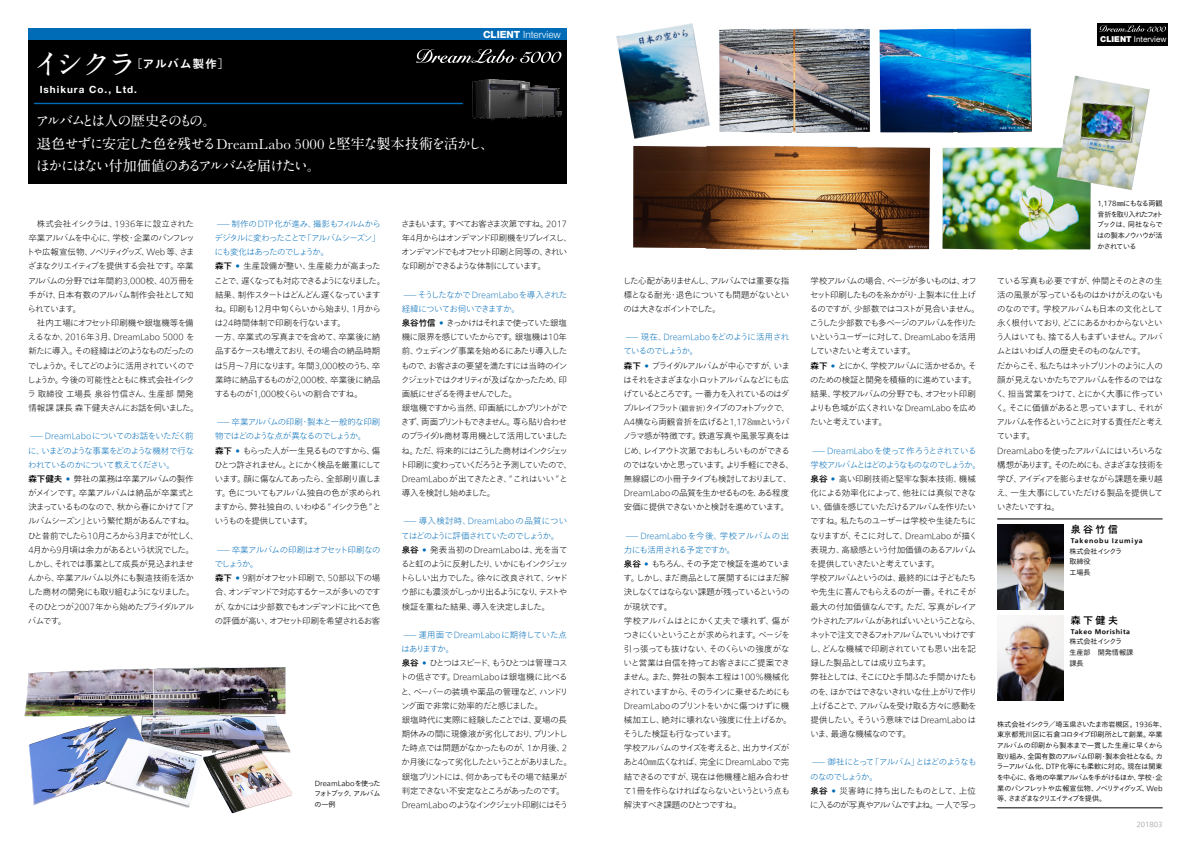
<style>
.page{position:relative;width:1191px;height:842px;background:#fff}
.page>*{position:absolute;margin:0;border:0;box-sizing:border-box;transform-origin:0 0}
.t1{font:700 29.8px "A1 Mincho Std";color:#fff}
.t2{font:700 14.2px/22.7px "A1 Mincho Std";letter-spacing:-.125em;color:#fff}
.t3{font:700 11.3px "Tazugane Gothic Std N";letter-spacing:.1em;color:#fff}
.t4{font:700 9.9px "Helvetica Neue LT Pro";letter-spacing:.1em;color:#fff}
.t5{font:300 9.9px "Helvetica Neue LT Pro";color:#fff}
.t6{font:500 9.9px "Tazugane Gothic Std N";letter-spacing:.25em;color:#000}
.t7{font:100 8.5px/14.2px "Tazugane Gothic Std N";letter-spacing:-.08em;color:#000}
.t8{font:100 8.5px/14.2px "Tazugane Gothic Std N";letter-spacing:-.06em;color:#000}
.t9{font:100 8.5px/14.2px "Tazugane Gothic Std N";letter-spacing:-.1em;color:#000}
.t10{font:100 8.5px/14.2px "Tazugane Gothic Std N";letter-spacing:-.055em;color:#000;text-align:center}
.t11{font:100 8.5px/14.2px "Tazugane Gothic Std N";letter-spacing:-.125em;color:#000}
.t12{font:8.1px "Helvetica Neue LT Pro";color:#fff}
.t13{font:300 7.1px/10.6px "Tazugane Gothic Std N";letter-spacing:-.04em;color:#000;text-align:justify}
.t14{font:300 7.1px/10.6px "Tazugane Gothic Std N";color:#000}
.t15{font:300 7.1px "Tazugane Gothic Std N";color:#9fa0a0}
.t16{font:700 6.4px "Tazugane Gothic Std N";letter-spacing:.125em;color:#000}
.t17{font:700 6.4px "Tazugane Gothic Std N";letter-spacing:.075em;color:#000}
.s1{font-weight:800}
.s2{font-family:"Ro Baskerville";font-weight:400}
.s3{color:#006cb8}
.s4{font-weight:500}
.s5{font-weight:500;color:#006cb8}
.s6{font-weight:900}
.s7{font-size:7.1px}
</style>
<div class="page">
<div style="left:28px;top:28px;width:539px;height:156px;background:#000"></div>
<svg style="left:416px;top:49px;width:146px;height:14px"></svg>
<img style="left:472px;top:79px;width:90px;height:41px">
<hr style="left:34px;top:103px;width:429px;height:1px;background:#006cb8">
<div style="left:28px;top:28px;width:539px;height:12px;background:#006cb8"></div>
<div style="left:1097px;top:23px;width:71px;height:22px;background:#000"></div>
<svg style="left:1099px;top:25px;width:67px;height:7px"></svg>
<hr style="left:997px;top:808px;width:165px;height:1px;background:#000">
<img style="left:997px;top:525px;width:66px;height:85px">
<hr style="left:997px;top:519px;width:165px;height:1px;background:#000">
<img style="left:997px;top:615px;width:66px;height:85px">
<img style="left:24px;top:667px;width:269px;height:146px">
<img style="left:719px;top:28px;width:151px;height:105px">
<img style="left:879px;top:28px;width:152px;height:105px">
<img style="left:942px;top:147px;width:149px;height:103px">
<img style="left:633px;top:146px;width:297px;height:104px">
<img style="left:1057px;top:75px;width:92px;height:115px">
<img style="left:616px;top:23px;width:93px;height:116px">
<p class="t5" style="left:483px;top:28px;width:79px"><span class="s1">CLIENT</span> Interview</p>
<h1 class="t1" style="left:33px;top:40px;width:106px">イシクラ</h1>
<h3 class="t3" style="left:131px;top:56px;width:100px">［アルバム製作］</h3>
<h2 class="t2" style="left:35px;top:107px;width:460px">アルバムとは人の歴史そのもの。<br>退色せずに安定した色を残せる<span class="s2">DreamLabo 5000</span> と堅牢な製本技術を活かし、ほかにはない付加価値のあるアルバムを届けたい。</h2>
<p class="t4" style="left:40px;top:83px;width:99px">Ishikura Co., Ltd.</p>
<p class="t7" style="left:27px;top:217px;width:170px;text-align:justify;text-indent:10px">株式会社イシクラは、1936年に設立された卒業アルバムを中心に、学校・企業のパンフレットや広報宣伝物、ノベリティグッズ、Web 等、さまざまなクリエイティブを提供する会社です。卒業アルバムの分野では年間約3,000校、40万冊を手がけ、日本有数のアルバム制作会社として知られています。</p>
<p class="t10" style="left:27px;top:316px;width:173px">社内工場にオフセット印刷機や銀塩機等を備<br>えるなか、2016年3月、DreamLabo 5000 を新たに導入。その経緯はどのようなものだったのでしょうか。そしてどのように活用されていくのでしょうか。今後の可能性とともに株式会社イシクラ 取締役 工場長 泉谷竹信さん、生産部 開発情報課 課長 森下健夫さんにお話を伺いました。</p>
<p class="t7" style="left:28px;top:429px;width:172px"><span class="s3">—DreamLaboについてのお話をいただく前に、いまどのような事業をどのような機材で行なわれているのかについて教えてください。<br></span><span class="s4">森下健夫</span> <span class="s5">•</span> 弊社の業務は卒業アルバムの製作がメインです。卒業アルバムは納品が卒業式と決まっているものなので、秋から春にかけて「アルバムシーズン」という繁忙期があるんですね。ひと昔前でしたら10月ころから3月までが忙しく、<br>4月から9月頃は余力があるという状況でした。しかし、それでは事業として成長が見込まれませんから、卒業アルバム以外にも製造技術を活かした商材の開発にも取り組むようになりました。そのひとつが2007年から始めたブライダルアルバムです。</p>
<p class="t7" style="left:214px;top:217px;width:172px"><span class="s3">—制作のDTP 化が進み、撮影もフィルムからデジタルに変わったことで「アルバムシーズン」にも変化はあったのでしょうか。<br></span><span class="s4">森下</span> <span class="s5">•</span> 生産設備が整い、生産能力が高まったことで、遅くなっても対応できるようになりました。結果、制作スタートはどんどん遅くなっていますね。印刷も12月中旬くらいから始まり、1月からは24時間体制で印刷を行ないます。<br>一方、卒業式の写真までを含めて、卒業後に納品するケースも増えており、その場合の納品時期は5月〜7月になります。年間3,000校のうち、卒業時に納品するものが2,000校、卒業後に納品するものが1,000校くらいの割合ですね。</p>
<p class="t7" style="left:214px;top:415px;width:169px"><span class="s3">—卒業アルバムの印刷・製本と一般的な印刷物ではどのような点が異なるのでしょうか。<br></span><span class="s4">森下</span> <span class="s5">•</span> もらった人が一生見るものですから、傷ひとつ許されません。とにかく検品を厳重にしています。顔に傷なんてあったら、全部刷り直します。色についてもアルバム独自の色が求められますから、弊社独自の、いわゆる“イシクラ色 ”というものを提供しています。</p>
<p class="t9" style="left:214px;top:543px;width:168px"><span class="s3">—卒業アルバムの印刷はオフセット印刷なのでしょうか。<br></span><span class="s4">森下</span> <span class="s5">•</span> 9割がオフセット印刷で、50部以下の場合、オンデマンドで対応するケースが多いのですが、なかには少部数でもオンデマンドに比べて色の評価が高い、オフセット印刷を希望されるお客</p>
<p class="t13" style="left:314px;top:778px;width:68px">DreamLaboを使ったフォトブック、アルバムの一例</p>
<p class="t11" style="left:401px;top:217px;width:172px">さまもいます。すべてお客さま次第ですね。2017年4月からはオンデマンド印刷機をリプレイスし、オンデマンドでもオフセット印刷と同等の、きれいな印刷ができるような体制にしています。</p>
<p class="t9" style="left:400px;top:288px;width:173px"><span class="s3">—そうしたなかで DreamLaboを導入された経緯についてお伺いできますか。<br></span><span class="s4">泉谷竹信</span> <span class="s5">•</span> きっかけはそれまで使っていた銀塩機に限界を感じていたからです。銀塩機は10年前、ウェディング事業を始めるにあたり導入したもので、お客さまの要望を満たすには当時のインクジェットではクオリティが及ばなかったため、印画紙にせざるを得ませんでした。<br>銀塩機ですから当然、印画紙にしかプリントができず、両面プリントもできません。専ら貼り合わせのブライダル商材専用機として活用していましたね。ただ、将来的にはこうした商材はインクジェット印刷に変わっていくだろうと予測していたので、<br>DreamLabo が出てきたとき、“これはいい”と導入を検討し始めました。</p>
<p class="t7" style="left:400px;top:515px;width:169px"><span class="s3">—導入検討時、DreamLabo の品質についてはどのように評価されていたのでしょうか。</span><span class="s4">泉谷</span> <span class="s5">•</span> 発表当初のDreamLaboは、光を当てると虹のように反射したり、いかにもインクジェットらしい出力でした。徐々に改良されて、シャドウ部にも濃淡がしっかり出るようになり、テストや検証を重ねた結果、導入を決定しました。</p>
<p class="t8" style="left:400px;top:628px;width:173px"><span class="s3">—運用面で DreamLaboに期待していた点はありますか。<br></span><span class="s4">泉谷</span> <span class="s5">•</span> ひとつはスピード、もうひとつは管理コストの低さです。DreamLaboは銀塩機に比べると、ペーパーの装填や薬品の管理など、ハンドリング面で非常に効率的だと感じました。<br>銀塩時代に実際に経験したことでは、夏場の長期休みの間に現像液が劣化しており、プリントした時点では問題がなかったものが、１か月後、２か月後になって劣化したということがありました。銀塩プリントには、何かあってもその場で結果が判定できない不安定なところがあったのです。<br>DreamLabo のようなインクジェット印刷にはそう</p>
<p class="t12" style="left:1100px;top:34px;width:68px"><span class="s6">CLIENT</span> Interview</p>
<p class="t7" style="left:623px;top:274px;width:168px;text-align:justify">した心配がありませんし、アルバムでは重要な指標となる耐光・退色についても問題がないといのは大きなポイントでした。</p>
<p class="t7" style="left:623px;top:330px;width:173px"><span class="s3">—現在、DreamLaboをどのように活用されているのでしょうか。<br></span><span class="s4">森下</span> <span class="s5">•</span> ブライダルアルバムが中心ですが、いまはそれをさまざまな小ロットアルバムなどにも広げているところです。一番力を入れているのはダブルレイフラット<span class="s7">（観音折）</span>タイプのフォトブックで、<br>A4横なら両観音折を広げると1,178㎜というパノラマ感が特徴です。鉄道写真や風景写真をはじめ、レイアウト次第でおもしろいものができるのではないかと思っています。より手軽にできる、無線綴じの小冊子タイプも検討しておりまして、<br>DreamLaboの品質を生かせるものを、ある程度安価に提供できないかと検討を進めています。</p>
<p class="t8" style="left:623px;top:529px;width:170px"><span class="s3">—DreamLaboを今後、学校アルバムの出力にも活用される予定ですか。<br></span><span class="s4">泉谷</span> <span class="s5">•</span> もちろん、その予定で検証を進めています。しかし、まだ商品として展開するにはまだ解決しなくてはならない課題が残っているというのが現状です。<br>学校アルバムはとにかく丈夫で壊れず、傷がつきにくいということが求められます。ページを引っ張っても抜けない、そのくらいの強度がないと営業は自信を持ってお客さまにご提案できません。また、弊社の製本工程は100％機械化されていますから、そのラインに乗せるためにも<br>DreamLaboのプリントをいかに傷つけずに機械加工し、絶対に壊れない強度に仕上げるか。そうした検証も行なっています。<br>学校アルバムのサイズを考えると、出力サイズがあと40㎜広くなれば、完全にDreamLaboで完結できるのですが、現在は他機種と組み合わせて1冊を作らなければならないというという点も解決すべき課題のひとつですね。</p>
<p class="t7" style="left:809px;top:274px;width:171px">学校アルバムの場合、ページが多いものは、オフセット印刷したものを糸かがり・上製本に仕上げるのですが、少部数ではコストが見合いません。こうした少部数でも多ページのアルバムを作りたいというユーザーに対して、DreamLaboを活用していきたいと考えています。<br><span class="s4">森下</span> <span class="s5">•</span> とにかく、学校アルバムに活かせるか。そのための検証と開発を積極的に進めています。結果、学校アルバムの分野でも、オフセット印刷よりも色域が広くきれいなDreamLaboを広めたいと考えています。</p>
<p class="t7" style="left:809px;top:444px;width:172px"><span class="s3">—DreamLaboを使って作ろうとされている学校アルバムとはどのようなものなのでしょうか。</span><span class="s4">泉谷</span> <span class="s5">•</span> 高い印刷技術と堅牢な製本技術、機械化による効率化によって、他社には真似できない、価値を感じていただけるアルバムを作りたいですね。私たちのユーザーは学校や生徒たちになりますが、そこに対して、DreamLabo が描く表現力、高級感という付加価値のあるアルバムを提供していきたいと考えています。<br>学校アルバムというのは、最終的には子どもたちや先生に喜んでもらえるのが一番。それこそが最大の付加価値なんです。ただ、写真がレイアウトされたアルバムがあればいいということなら、ネットで注文できるフォトアルバムでいいわけですし、どんな機械で印刷されていても思い出を記録した製品としては成り立ちます。<br>弊社としては、そこにひと手間ふた手間かけたものを、ほかではできないきれいな仕上がりで作り上げることで、アルバムを受け取る方々に感動を提供したい。そういう意味ではDreamLaboはいま、最適な機械なのです。</p>
<p class="t7" style="left:810px;top:755px;width:168px"><span class="s3">—御社にとって「アルバム」とはどのようなものなのでしょうか。<br></span><span class="s4">泉谷</span> <span class="s5">•</span> 災害時に持ち出したものとして、上位に入るのが写真やアルバムですよね。一人で写っ</p>
<p class="t13" style="left:1096px;top:198px;width:68px">1,178㎜にもなる両観音折を取り入れたフォトブックは、同社ならではの製本ノウハウが活かされている</p>
<p class="t7" style="left:996px;top:274px;width:169px">ている写真も必要ですが、仲間とそのときの生活の風景が写っているものはかけがえのないものなのです。学校アルバムも日本の文化として永く根付いており、どこにあるかわからないという人はいても、捨てる人もまずいません。アルバムとはいわば人の歴史そのものなんです。<br>だからこそ、私たちはネットプリントのように人の顔が見えないかたちでアルバムを作るのではなく、担当営業をつけて、とにかく大事に作っていく。そこに価値があると思っていますし、それがアルバムを作るということに対する責任だと考えています。<br>DreamLaboを使ったアルバムにはいろいろな構想があります。そのためにも、さまざまな技術を学び、アイディアを膨らませながら課題を乗り越え、一生大事にしていただける製品を提供していきたいですね。</p>
<p class="t6" style="left:1070px;top:523px;width:49px">泉谷竹信</p>
<p class="t16" style="left:1070px;top:536px;width:73px">Takenobu Izumiya</p>
<p class="t14" style="left:1069px;top:546px;width:54px">株式会社イシクラ取締役<br>工場長</p>
<p class="t6" style="left:1070px;top:613px;width:49px">森下健夫</p>
<p class="t17" style="left:1070px;top:627px;width:61px">Takeo Morishita</p>
<p class="t14" style="left:1069px;top:637px;width:65px">株式会社イシクラ<br>生産部　開発情報課課長</p>
<p class="t13" style="left:996px;top:719px;width:172px;text-align:left">株式会社イシクラ／埼玉県さいたま市岩槻区。1936年、東京都荒川区に石倉コロタイプ印刷所として創業。卒業アルバムの印刷から製本まで一貫した生産に早くから取り組み、全国有数のアルバム印刷・製本会社となる。カラーアルバム化、DTP 化等にも柔軟に対応。現在は関東を中心に、各地の卒業アルバムを手がけるほか、学校・企業のパンフレットや広報宣伝物、ノベリティグッズ、Web等、さまざまなクリエイティブを提供。</p>
<p class="t15" style="left:1136px;top:819px;width:28px">201803</p>
</div>
